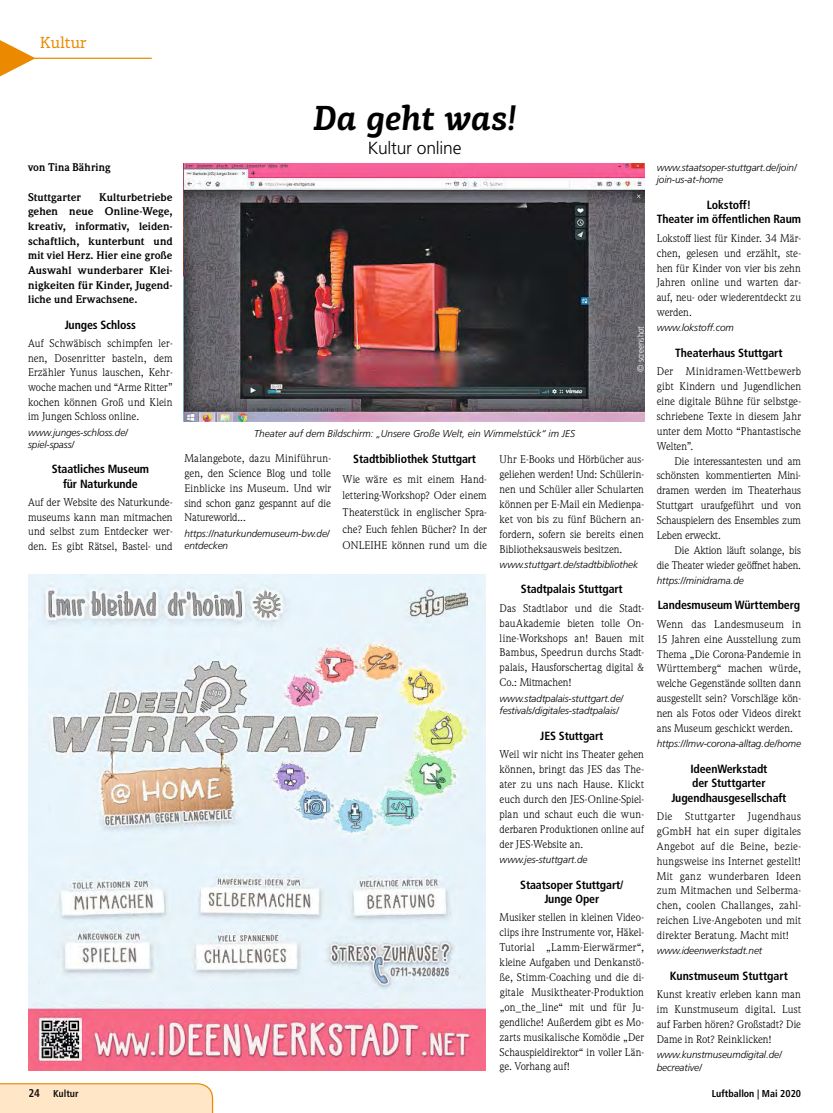
<style>
.page{position:relative;width:833px;height:1113px;background:#fff}
.page>*{position:absolute;margin:0;border:0;box-sizing:border-box;transform-origin:0 0}
.t1{font:italic 700 35px "PF Centro Slab Pro";letter-spacing:-.015em;color:#000;scale:.95 1}
.t2{font:300 17.5px "Frutiger";letter-spacing:-.015em;color:#000}
.t3{font:16.25px "PF Centro Slab Pro";color:#eb8a00}
.t4{font:700 condensed 11.88px/14.4px "Frutiger";letter-spacing:-.01em;color:#000;text-align:center}
.t5{font:11px/14.9px "Weidemann ITC Pro";color:#000;text-align:justify}
.t6{font:700 11px/14.6px "Weidemann ITC Pro";letter-spacing:.005em;color:#000;text-align:justify}
.t7{font:italic 300 10px/12.6px "Frutiger";letter-spacing:-.01em;color:#000}
.t8{font:700 condensed 10px "Frutiger";color:#000}
.t9{font:700 condensed 10px "Frutiger";color:#14120f}
.t10{font:300 condensed 9.38px "Frutiger";color:#fff}
.s1{font-size:11.25px}
</style>
<div class="page">
<svg style="left:0;top:40px;width:34px;height:37px"></svg>
<hr style="left:1px;top:58px;width:151px;height:1px;background:#eb8a00">
<svg style="left:0;top:1083px;width:213px;height:30px;background:#fee2be"></svg>
<img style="left:28px;top:574px;width:458px;height:496px">
<img style="left:183px;top:164px;width:461px;height:258px">
<h3 class="t3" style="left:40px;top:32px;width:48px">Kultur</h3>
<p class="t6" style="left:28px;top:160px;width:84px">von Tina Bähring</p>
<p class="t6" style="left:28px;top:189px;width:54px">Stuttgarter</p>
<p class="t6" style="left:28px;top:189px;width:146px;text-indent:71px">Kulturbetriebe gehen neue Online-Wege, kreativ, informativ, leiden&shy;schaftlich, kunterbunt und mit viel Herz. Hier eine große Auswahl wunderbarer Klei&shy;nigkeiten für Kinder, Jugend&shy;liche und Erwachsene.</p>
<p class="t4" style="left:65px;top:317px;width:73px">Junges Schloss</p>
<p class="t5" style="left:28px;top:335px;width:146px">Auf Schwäbisch schimpfen ler&shy;nen, Dosenritter basteln, dem Erzähler Yunus lauschen, Kehr&shy;woche machen und “Arme Ritter” kochen können Groß und Klein im Jungen Schloss online.</p>
<p class="t7" style="left:28px;top:426px;width:101px">www.junges-schloss.de/ spiel-spass/</p>
<p class="t4" style="left:52px;top:462px;width:99px">Staatliches Museum für naturkunde</p>
<p class="t5" style="left:28px;top:494px;width:146px">Auf der Website des Naturkunde&shy;museums kann man mitmachen und selbst zum Entdecker wer&shy;den. Es gibt Rätsel, Bastel- und</p>
<p class="t9" style="left:28px;top:1087px;width:52px"><span class="s1">24</span> Kultur</p>
<h1 class="t1" style="left:313px;top:96px;width:215px">Da geht was!</h1>
<h2 class="t2" style="left:368px;top:138px;width:95px">Kultur online</h2>
<p class="t10" style="left:635px;top:372px;width:48px;rotate:-90deg">© screenshot</p>
<p class="t7" style="left:254px;top:427px;width:323px">Theater auf dem Bildschirm: „Unsere Große Welt, ein Wimmelstück“ im JES</p>
<p class="t5" style="left:499px;top:451px;width:146px">Uhr E-Books und Hörbücher aus&shy;geliehen werden! Und: Schülerin&shy;nen und Schüler aller Schularten können per E-Mail ein Medienpa&shy;ket von bis zu fünf Büchern an&shy;fordern, sofern sie bereits einen Bibliotheksausweis besitzen.</p>
<p class="t7" style="left:499px;top:558px;width:140px">www.stuttgart.de/stadtbibliothek</p>
<p class="t4" style="left:521px;top:582px;width:103px">Stadtpalais Stuttgart</p>
<p class="t5" style="left:499px;top:600px;width:146px">Das Stadtlabor und die Stadt&shy;bauAkademie bieten tolle On&shy;line-Workshops an! Bauen mit Bambus, Speedrun durchs Stadt&shy;palais, Hausforschertag digital &amp; Co.: Mitmachen!</p>
<p class="t7" style="left:499px;top:692px;width:125px">www.stadtpalais-stuttgart.de/ festivals/digitales-stadtpalais/</p>
<p class="t4" style="left:540px;top:728px;width:65px">JES Stuttgart</p>
<p class="t5" style="left:499px;top:747px;width:146px">Weil wir nicht ins Theater gehen können, bringt das JES das The&shy;ater zu uns nach Hause. Klickt euch durch den JES-Online-Spiel&shy;plan und schaut euch die wun&shy;derbaren Produktionen online auf der JES-Website an.</p>
<p class="t7" style="left:499px;top:853px;width:89px">www.jes-stuttgart.de</p>
<p class="t4" style="left:520px;top:877px;width:105px">Staatsoper Stuttgart/<br>Junge Oper</p>
<p class="t5" style="left:499px;top:910px;width:146px">Musiker stellen in kleinen Video&shy;clips ihre Instrumente vor, Häkel-Tutorial „Lamm-Eierwärmer“, kleine Aufgaben und Denkanstö&shy;ße, Stimm-Coaching und die di&shy;gitale Musiktheater-Produktion „on_the_line“ mit und für Ju&shy;gendliche! Außerdem gibt es Mo&shy;zarts musikalische Komödie „Der Schauspieldirektor“ in voller Län&shy;ge. Vorhang auf!</p>
<p class="t4" style="left:353px;top:451px;width:124px">Stadtbibliothek Stuttgart</p>
<p class="t5" style="left:342px;top:470px;width:146px;line-height:16.6px">Wie wäre es mit einem Hand&shy;lettering-Workshop? Oder einem Theaterstück in englischer Spra&shy;che? Euch fehlen Bücher? In der ONLEIHE können rund um die</p>
<p class="t5" style="left:184px;top:450px;width:148px">Malangebote, dazu Miniführun&shy;gen, den Science Blog und tolle Einblicke ins Museum. Und wir sind schon ganz gespannt auf die Natureworld...</p>
<p class="t7" style="left:184px;top:527px;width:147px">https://naturkundemuseum-bw.de/ entdecken</p>
<p class="t7" style="left:657px;top:161px;width:141px">www.staatsoper-stuttgart.de/join/ join-us-at-home</p>
<p class="t4" style="left:657px;top:198px;width:146px">Lokstoff!<br>Theater im öffentlichen Raum</p>
<p class="t5" style="left:657px;top:230px;width:146px">Lokstoff liest für Kinder. 34 Mär&shy;chen, gelesen und erzählt, ste&shy;hen für Kinder von vier bis zehn Jahren online und warten dar&shy;auf, neu- oder wiederentdeckt zu werden.</p>
<p class="t7" style="left:657px;top:322px;width:79px">www.lokstoff.com</p>
<p class="t4" style="left:675px;top:345px;width:109px">Theaterhaus Stuttgart</p>
<p class="t5" style="left:656px;top:364px;width:146px">Der Minidramen-Wettbewerb gibt Kindern und Jugendlichen eine digitale Bühne für selbstge&shy;schriebene Texte in diesem Jahr unter dem Motto “Phantastische Welten”.</p>
<p class="t5" style="left:656px;top:453px;width:146px;text-indent:18px">Die interessantesten und am schönsten kommentierten Mini&shy;dramen werden im Theaterhaus Stuttgart uraufgeführt und von Schauspielern des Ensembles zum Leben erweckt.</p>
<p class="t5" style="left:657px;top:542px;width:146px;text-align:right">Die Aktion läuft solange, bis<br>die Theater wieder geöffnet haben.</p>
<p class="t7" style="left:657px;top:574px;width:88px">https://minidrama.de</p>
<p class="t4" style="left:657px;top:598px;width:144px">Landesmuseum Württemberg</p>
<p class="t5" style="left:657px;top:616px;width:146px">Wenn das Landesmuseum in 15 Jahren eine Ausstellung zum Thema „Die Corona-Pandemie in Württemberg“ machen würde, welche Gegenstände sollten dann ausgestellt sein? Vorschläge kön&shy;nen als Fotos oder Videos direkt ans Museum geschickt werden.</p>
<p class="t7" style="left:657px;top:737px;width:146px">https://lmw-corona-alltag.de/home</p>
<p class="t4" style="left:671px;top:761px;width:117px">ideenWerkstadt<br>der Stuttgarter<br>Jugendhausgesellschaft</p>
<p class="t5" style="left:657px;top:808px;width:146px">Die Stuttgarter Jugendhaus gGmbH hat ein super digitales Angebot auf die Beine, bezie&shy;hungsweise ins Internet gestellt!<br>Mit ganz wunderbaren Ideen zum Mitmachen und Selberma&shy;chen, coolen Challanges, zahl&shy;reichen Live-Angeboten und mit direkter Beratung. Macht mit!</p>
<p class="t7" style="left:657px;top:944px;width:107px">www.ideenwerkstadt.net</p>
<p class="t4" style="left:670px;top:968px;width:119px">Kunstmuseum Stuttgart</p>
<p class="t5" style="left:657px;top:986px;width:146px">Kunst kreativ erleben kann man im Kunstmuseum digital. Lust auf Farben hören? Großstadt? Die Dame in Rot? Reinklicken!</p>
<p class="t7" style="left:657px;top:1048px;width:127px">www.kunstmuseumdigital.de/ becreative/</p>
<p class="t8" style="left:712px;top:1087px;width:91px">Luftballon | Mai 2020</p>
</div>
